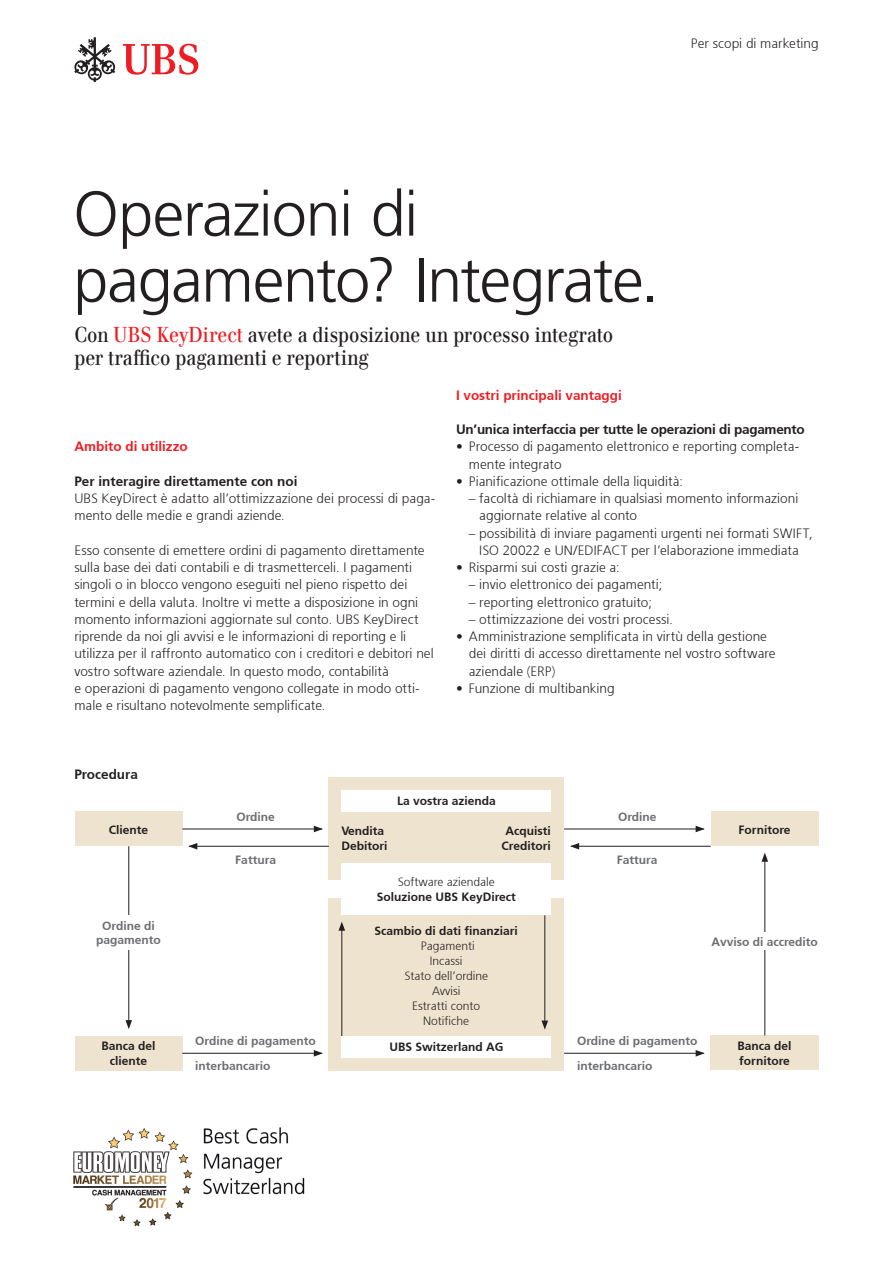
<style>
.page{position:relative;width:893px;height:1263px;background:#fff}
.page>*{position:absolute;margin:0;border:0;box-sizing:border-box;transform-origin:0 0}
.Keyline{font:300 63px "Frutiger 45";letter-spacing:-.02em;color:#231f20}
.Infoline{font:21px/22.5px "UBS Headline";letter-spacing:.005em;color:#231f20}
.Body_copy___9_pt{font:300 13.5px/17.2px "Frutiger 45";letter-spacing:.005em;color:#231f20}
.Subtitle__9_pt{font:300 13.5px "Frutiger 45";letter-spacing:-.02em;color:#231f20}
.Subtitle__9_pt-2{font:300 13.5px "Frutiger 45";color:#ee1d23}
.Subtitle__9_pt-3{font:300 13.5px "Frutiger 45";color:#231f20}
.t1{font:300 12px/15px "Frutiger 45";color:#231f20;text-align:center}
.t2{font:300 12px/25.2px "Frutiger 45";color:#6c6d70}
.t3{font:300 12px "Frutiger 45";color:#231f20}
.s1{color:#ee1d23}
.s2{font-style:inherit}
</style>
<div class="page">
<svg style="left:74px;top:37px;width:41px;height:45px"></svg>
<svg style="left:123px;top:44px;width:75px;height:31px"></svg>
<div style="left:329px;top:777px;width:235px;height:293px;background:#eee3ce"></div>
<div style="left:75px;top:812px;width:107px;height:34px;background:#eee3ce"></div>
<div style="left:711px;top:812px;width:108px;height:34px;background:#eee3ce"></div>
<hr style="left:129px;top:846px;width:1px;height:179px;background:#231f20">
<svg style="left:125px;top:1020px;width:7px;height:9px"></svg>
<div style="left:75px;top:1035px;width:107px;height:35px;background:#eee3ce"></div>
<div style="left:710px;top:1035px;width:109px;height:35px;background:#eee3ce"></div>
<div style="left:342px;top:790px;width:209px;height:22px;background:#fff"></div>
<div style="left:342px;top:1036px;width:209px;height:22px;background:#fff"></div>
<div style="left:75px;top:915px;width:107px;height:35px;background:#fff"></div>
<div style="left:329px;top:881px;width:235px;height:17px;background:#fff"></div>
<div style="left:342px;top:863px;width:209px;height:52px;background:#fff"></div>
<hr style="left:182px;top:829px;width:140px;height:1px;background:#231f20">
<svg style="left:314px;top:826px;width:9px;height:6px"></svg>
<hr style="left:189px;top:846px;width:140px;height:1px;background:#231f20">
<svg style="left:188px;top:843px;width:9px;height:6px"></svg>
<hr style="left:182px;top:1053px;width:140px;height:1px;background:#231f20">
<svg style="left:314px;top:1050px;width:9px;height:6px"></svg>
<hr style="left:564px;top:1053px;width:140px;height:1px;background:#231f20">
<svg style="left:696px;top:1050px;width:9px;height:6px"></svg>
<hr style="left:564px;top:829px;width:140px;height:1px;background:#231f20">
<svg style="left:696px;top:826px;width:9px;height:6px"></svg>
<hr style="left:571px;top:846px;width:140px;height:1px;background:#231f20">
<svg style="left:570px;top:843px;width:9px;height:6px"></svg>
<hr style="left:545px;top:915px;width:1px;height:111px;background:#231f20">
<svg style="left:541px;top:1020px;width:7px;height:10px"></svg>
<hr style="left:342px;top:925px;width:1px;height:111px;background:#231f20">
<svg style="left:338px;top:922px;width:7px;height:9px"></svg>
<hr style="left:765px;top:856px;width:1px;height:179px;background:#231f20">
<svg style="left:761px;top:853px;width:7px;height:9px"></svg>
<div style="left:711px;top:932px;width:108px;height:18px;background:#fff"></div>
<img style="left:73px;top:1127px;width:232px;height:100px">
<p class="Body_copy___9_pt" style="left:691px;top:34px;width:129px">Per scopi di marketing</p>
<p class="Keyline" style="left:73px;top:178px;width:346px">Operazioni di</p>
<p class="Keyline" style="left:73px;top:244px;width:587px">pagamento? Integrate.</p>
<p class="Infoline" style="left:74px;top:323px;width:540px">Con <span class="s1">UBS KeyDirect</span> avete a disposizione un processo integrato per traffico pagamenti e reporting</p>
<p class="Subtitle__9_pt-2" style="left:74px;top:438px;width:115px">Ambito di utilizzo</p>
<p class="Subtitle__9_pt-3" style="left:74px;top:473px;width:225px">Per interagire direttamente con noi</p>
<p class="Body_copy___9_pt" style="left:74px;top:490px;width:362px">UBS KeyDirect è adatto all’ottimizzazione dei processi di paga&shy;mento delle medie e grandi aziende.</p>
<p class="Body_copy___9_pt" style="left:74px;top:541px;width:361px">Esso consente di emettere ordini di pagamento direttamente sulla base dei dati contabili e di trasmetterceli. I pagamenti singoli o in blocco vengono eseguiti nel pieno rispetto dei termini e della valuta. Inoltre vi mette a disposizione in ogni momento informazioni aggiornate sul conto. UBS KeyDirect riprende da noi gli avvisi e le informazioni di reporting e li utilizza per il raffronto automatico con i creditori e debitori nel vostro software aziendale. In questo modo, contabilità<br>e operazioni di pagamento vengono collegate in modo otti&shy;male e risultano notevolmente semplificate.</p>
<p class="Subtitle__9_pt-2" style="left:456px;top:387px;width:167px">I vostri principali vantaggi</p>
<p class="Subtitle__9_pt" style="left:456px;top:421px;width:350px">Un’unica interfaccia per tutte le operazioni di pagamento</p>
<p class="Body_copy___9_pt" style="left:469px;top:438px;width:332px;text-indent:-13px">• Processo di pagamento elettronico e reporting completa&shy;mente integrato</p>
<p class="Body_copy___9_pt" style="left:456px;top:472px;width:229px">• Pianificazione ottimale della liquidità:</p>
<p class="Body_copy___9_pt" style="left:479px;top:490px;width:320px;text-indent:-10px">– facoltà di richiamare in qualsiasi momento informazioni aggiornate relative al conto</p>
<p class="Body_copy___9_pt" style="left:469px;top:524px;width:345px;text-align:center">– possibilità di inviare pagamenti urgenti nei formati SWIFT,<br>ISO 20022 e UN/EDIFACT per l’elaborazione immediata</p>
<p class="Body_copy___9_pt" style="left:456px;top:559px;width:165px">• Risparmi sui costi grazie a:</p>
<p class="Body_copy___9_pt" style="left:469px;top:576px;width:195px">– invio elettronico dei pagamenti;</p>
<p class="Body_copy___9_pt" style="left:469px;top:593px;width:185px">– reporting elettronico gratuito;</p>
<p class="Body_copy___9_pt" style="left:469px;top:610px;width:206px">– ottimizzazione dei vostri processi.</p>
<p class="Body_copy___9_pt" style="left:469px;top:628px;width:308px;text-indent:-13px">• Amministrazione semplificata in virtù della gestione dei diritti di accesso direttamente nel vostro software aziendale (ERP)</p>
<p class="Body_copy___9_pt" style="left:456px;top:679px;width:160px">• Funzione di multibanking</p>
<p class="Subtitle__9_pt-3" style="left:74px;top:766px;width:65px">Procedura</p>
<p class="t1" style="left:397px;top:793px;width:100px">La vostra azienda</p>
<p class="t2" style="left:236px;top:804px;width:40px">Ordine</p>
<p class="t2" style="left:618px;top:804px;width:40px">Ordine</p>
<p class="t2" style="left:617px;top:846px;width:42px">Fattura</p>
<p class="t1" style="left:109px;top:822px;width:41px">Cliente</p>
<p class="t1" style="left:739px;top:822px;width:54px">Fornitore</p>
<p class="t1" style="left:341px;top:823px;width:44px">Vendita</p>
<p class="t1" style="left:505px;top:823px;width:47px">Acquisti</p>
<p class="t1" style="left:341px;top:838px;width:48px">Debitori</p>
<p class="t1" style="left:502px;top:838px;width:51px">Creditori</p>
<p class="t2" style="left:235px;top:846px;width:42px">Fattura</p>
<p class="t2" style="left:102px;top:913px;width:54px">Ordine di</p>
<p class="t2" style="left:96px;top:927px;width:66px">pagamento</p>
<p class="t1" style="left:102px;top:1038px;width:56px">Banca del</p>
<p class="t1" style="left:110px;top:1053px;width:39px">cliente</p>
<p class="t1" style="left:377px;top:874px;width:141px"><span class="s2">Software aziendale<br></span>Soluzione UBS KeyDirect</p>
<p class="t1" style="left:375px;top:923px;width:145px">Scambio di dati finanziari</p>
<p class="t3" style="left:421px;top:939px;width:55px">Pagamenti</p>
<p class="t3" style="left:430px;top:954px;width:34px">Incassi</p>
<p class="t3" style="left:404px;top:969px;width:85px">Stato dell’ordine</p>
<p class="t3" style="left:432px;top:984px;width:30px">Avvisi</p>
<p class="t3" style="left:412px;top:999px;width:69px">Estratti conto</p>
<p class="t3" style="left:423px;top:1014px;width:47px">Notifiche</p>
<p class="t2" style="left:195px;top:1028px;width:122px">Ordine di pagamento interbancario</p>
<p class="t2" style="left:577px;top:1028px;width:122px">Ordine di pagamento interbancario</p>
<p class="t1" style="left:389px;top:1039px;width:116px">UBS Switzerland AG</p>
<p class="t2" style="left:711px;top:929px;width:108px">Avviso di accredito</p>
<p class="t1" style="left:737px;top:1038px;width:56px">Banca del</p>
<p class="t1" style="left:739px;top:1053px;width:52px">fornitore</p>
</div>
